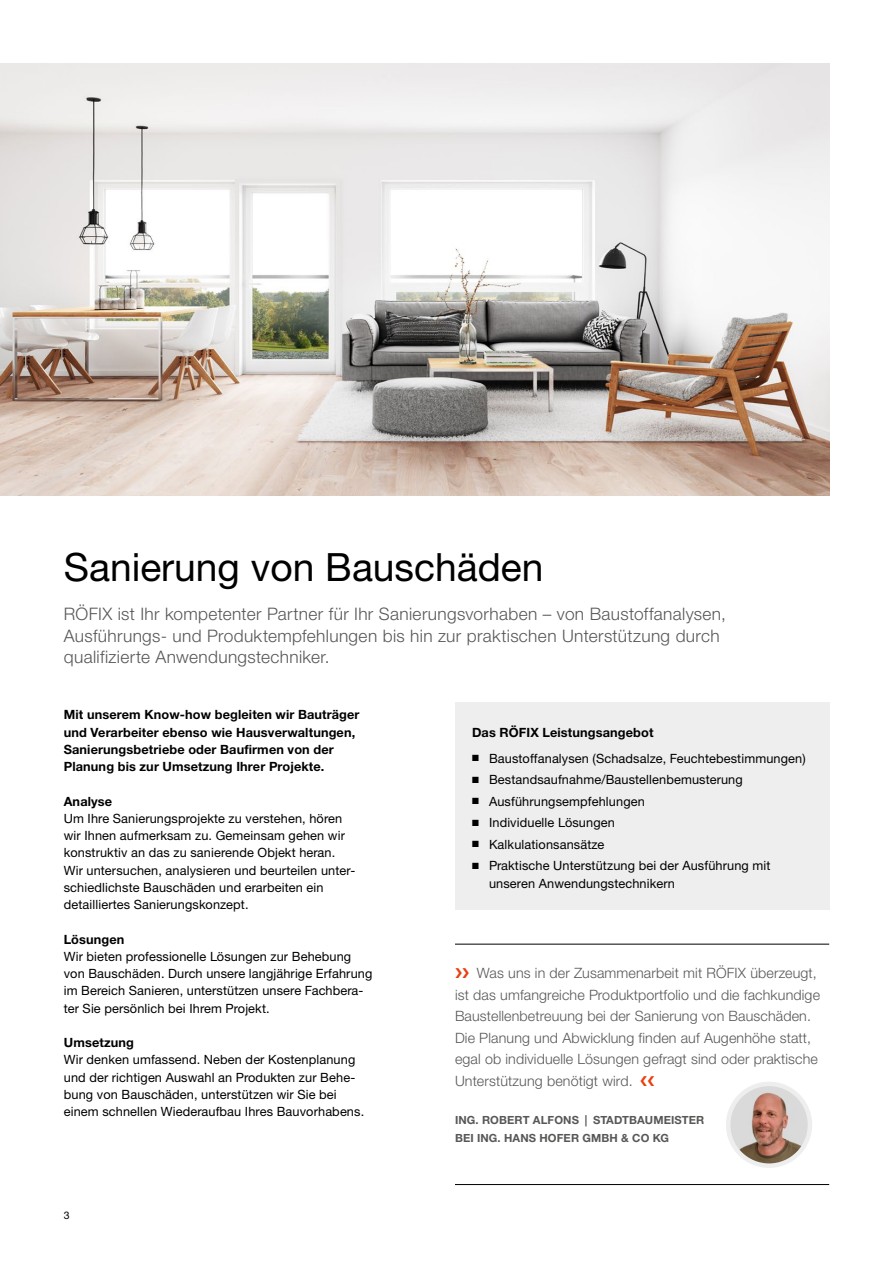
<style>
.page{position:relative;width:893px;height:1263px;background:#fff}
.page>*{position:absolute;margin:0;border:0;box-sizing:border-box;transform-origin:0 0}
.t1{font:39px "Helvetica Neue LTW1 G";color:#000}
.t2{font:300 17.25px/21.6px "Helvetica Neue LTW1 G";letter-spacing:.02em;color:#575756}
.t3{font:300 14.25px/21.6px "Helvetica Neue LTW1 G";letter-spacing:.01em;color:#575756}
.t4{font:12.75px/17.2px "Helvetica Neue LTW1 G";letter-spacing:.01em;color:#000}
.t5{font:700 12.75px/17.2px "Helvetica Neue LTW1 G";letter-spacing:.01em;color:#000}
.t6{font:700 11.25px/17.2px "Helvetica Neue LTW1 G";letter-spacing:.01em;color:#575756}
.t7{font:10.5px "Helvetica Neue LTW1 G";color:#000}
</style>
<div class="page">
<img style="left:0;top:64px;width:829px;height:431px">
<hr style="left:455px;top:944px;width:374px;height:1px;background:#000">
<hr style="left:455px;top:1184px;width:374px;height:1px;background:#000">
<img style="left:728px;top:1084px;width:82px;height:82px;border-radius:41px">
<div style="left:726px;top:1082px;width:86px;height:86px;border:4px solid #eee;border-radius:50%"></div>
<div style="left:455px;top:702px;width:374px;height:207px;background:#eee"></div>
<h1 class="t1" style="left:64px;top:543px;width:481px">Sanierung von Bauschäden</h1>
<h2 class="t2" style="left:64px;top:603px;width:664px">RÖFIX ist Ihr kompetenter Partner für Ihr Sanierungsvorhaben – von Baustoffanalysen,<br>Ausführungs- und Produktempfehlungen bis hin zur praktischen Unterstützung durch qualifizierte Anwendungstechniker.</h2>
<p class="t5" style="left:64px;top:706px;width:297px">Mit unserem Know-how begleiten wir Bauträger und Verarbeiter ebenso wie Hausverwaltungen, Sanierungsbetriebe oder Baufirmen von der Planung bis zur Umsetzung Ihrer Projekte.</p>
<p class="t5" style="left:64px;top:792px;width:50px">Analyse</p>
<p class="t4" style="left:64px;top:810px;width:293px">Um Ihre Sanierungsprojekte zu verstehen, hören wir Ihnen aufmerksam zu. Gemeinsam gehen wir konstruktiv an das zu sanierende Objekt heran.<br>Wir untersuchen, analysieren und beurteilen unter&shy;schiedlichste Bauschäden und erarbeiten ein detailliertes Sanierungskonzept.</p>
<p class="t5" style="left:64px;top:930px;width:62px">Lösungen</p>
<p class="t4" style="left:64px;top:948px;width:310px">Wir bieten professionelle Lösungen zur Behebung von Bauschäden. Durch unsere langjährige Erfahrung im Bereich Sanieren, unterstützen unsere Fachbera&shy;ter Sie persönlich bei Ihrem Projekt.</p>
<p class="t5" style="left:64px;top:1034px;width:72px">Umsetzung</p>
<p class="t4" style="left:64px;top:1051px;width:302px">Wir denken umfassend. Neben der Kostenplanung und der richtigen Auswahl an Produkten zur Behe&shy;bung von Bauschäden, unterstützen wir Sie bei einem schnellen Wiederaufbau Ihres Bauvorhabens.</p>
<p class="t7" style="left:64px;top:1209px;width:7px">3</p>
<p class="t5" style="left:472px;top:723px;width:183px">Das RÖFIX Leistungsangebot</p>
<p class="t4" style="left:472px;top:749px;width:335px">■ Baustoffanalysen (Schadsalze, Feuchtebestimmungen)</p>
<p class="t4" style="left:472px;top:771px;width:272px">■ Bestandsaufnahme/Baustellenbemusterung</p>
<p class="t4" style="left:472px;top:792px;width:174px">■ Ausführungsempfehlungen</p>
<p class="t4" style="left:472px;top:814px;width:144px">■ Individuelle Lösungen</p>
<p class="t4" style="left:472px;top:835px;width:134px">■ Kalkulationsansätze</p>
<p class="t4" style="left:489px;top:857px;width:283px;text-indent:-17px">■ Praktische Unterstützung bei der Ausführung mit unseren Anwendungstechnikern</p>
<p class="t3" style="left:455px;top:962px;width:367px;text-indent:22px">Was uns in der Zusammenarbeit mit RÖFIX überzeugt, ist das umfangreiche Produktportfolio und die fachkundige Baustellenbetreuung bei der Sanierung von Bauschäden.<br>Die Planung und Abwicklung finden auf Augenhöhe statt, egal ob individuelle Lösungen gefragt sind oder praktische Unterstützung benötigt wird.</p>
<p class="t6" style="left:455px;top:1112px;width:251px">ING. ROBERT ALFONS | STADTBAUMEISTER<br>BEI ING. HANS HOFER GMBH &amp; CO KG</p>
</div>
